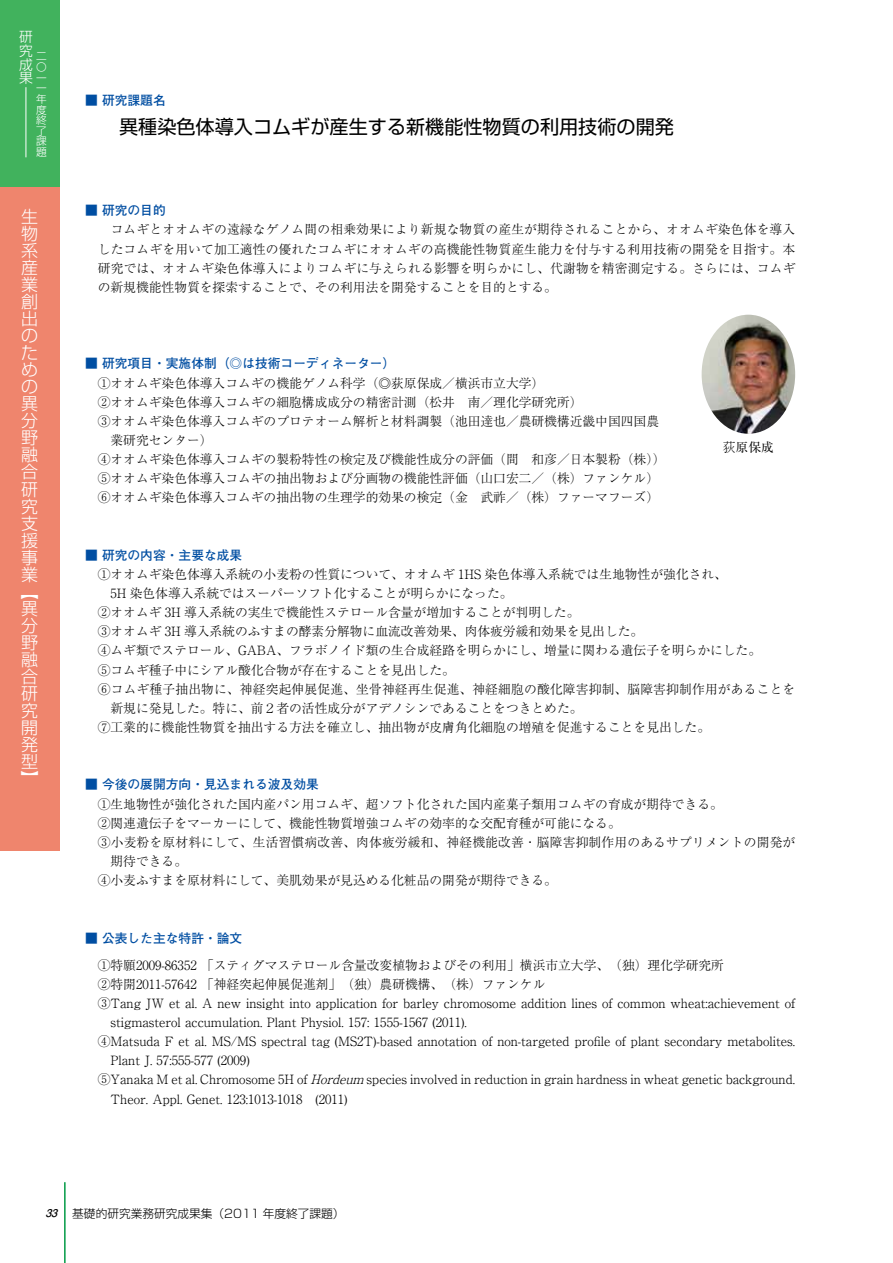
<style>
.page{position:relative;width:893px;height:1263px;background:#fff}
.page>*{position:absolute;margin:0;border:0;box-sizing:border-box;transform-origin:0 0}
.t1{font:19.2px "Shin Go Pro";color:#000}
.t2{font:300 16.95px/17px "Shin Go Pro";color:#fff;text-align:justify}
.t3{font:300 13.8px/13.8px "Shin Go Pro";color:#fff;text-align:justify}
.t4{font:300 12.75px/19.2px "Ryumin Pro";color:#000}
.t5{font:700 12.75px "Futo Go B101 Pro";color:#004ea2}
.t6{font:12.75px "Ryumin Pro";color:#000}
.t7{font:300 11.7px "Shin Go Pro";color:#000}
.t8{font:300 10.65px/10.6px "Shin Go Pro";color:#fff;text-align:justify}
.s1{font-family:"Adobe Ming Std";font-weight:300}
.s2{font-style:italic}
.s3{font-family:"Futo Go B101 Pro";font-weight:700;font-style:italic;font-size:10.65px}
</style>
<div class="page">
<div style="left:0;top:0;width:60px;height:187px;background:#41b25d"></div>
<hr style="left:26px;top:87px;width:1px;height:70px;background:#fff">
<hr style="left:64px;top:1182px;width:2px;height:81px;background:#094">
<img style="left:702px;top:315px;width:93px;height:119px">
<div style="left:0;top:187px;width:60px;height:663px;background:#ef856d"></div>
<p class="t3" style="left:19px;top:28px;width:15px">研究成果</p>
<p class="t8" style="left:36px;top:50px;width:12px">二〇一一年度終了課題</p>
<h2 class="t2" style="left:21px;top:206px;width:18px">生物系産業創出のための異分野融合研究支援事業【異分野融合研究開発型】</h2>
<p class="t5" style="left:85px;top:90px;width:82px">■ 研究課題名</p>
<h1 class="t1" style="left:119px;top:111px;width:556px">異種染色体導入コムギが産生する新機能性物質の利用技術の開発</h1>
<p class="t5" style="left:85px;top:200px;width:82px">■ 研究の目的</p>
<p class="t4" style="left:98px;top:219px;width:699px;text-align:justify">　コムギとオオムギの遠縁なゲノム間の相乗効果により新規な物質の産生が期待されることから、オオムギ染色体を導入したコムギを用いて加工適性の優れたコムギにオオムギの高機能性物質産生能力を付与する利用技術の開発を目指す。本研究では、オオムギ染色体導入によりコムギに与えられる影響を明らかにし、代謝物を精密測定する。さらには、コムギの新規機能性物質を探索することで、その利用法を開発することを目的とする。</p>
<p class="t5" style="left:85px;top:353px;width:312px">■ 研究項目・実施体制（◎は技術コーディネーター）</p>
<p class="t4" style="left:98px;top:372px;width:569px">①オオムギ染色体導入コムギの機能ゲノム科学（◎荻原保成／横浜市立大学）<br>②オオムギ染色体導入コムギの細胞構成成分の精密計測（松井　南／理化学研究所）<br>③オオムギ染色体導入コムギのプロテオーム解析と材料調製（池田達也／農研機構近畿中国四国農　業研究センター）<br>④オオムギ染色体導入コムギの製粉特性の検定及び機能性成分の評価（間　和彦／日本製粉（株））⑤オオムギ染色体導入コムギの抽出物および分画物の機能性評価（山口宏二／（株）ファンケル）⑥オオムギ染色体導入コムギの抽出物の生理学的効果の検定（金　武祚／（株）ファーマフーズ）</p>
<p class="t6" style="left:723px;top:438px;width:53px"><span class="s1">荻</span>原保成</p>
<p class="t5" style="left:85px;top:545px;width:159px">■ 研究の内容・主要な成果</p>
<p class="t4" style="left:98px;top:563px;width:631px">①オオムギ染色体導入系統の小麦粉の性質について、オオムギ 1HS 染色体導入系統では生地物性が強化され、</p>
<p class="t4" style="left:98px;top:583px;width:416px">　5H 染色体導入系統ではスーパーソフト化することが明らかになった。</p>
<p class="t4" style="left:98px;top:602px;width:483px">②オオムギ 3H 導入系統の実生で機能性ステロール含量が増加することが判明した。</p>
<p class="t4" style="left:98px;top:621px;width:547px">③オオムギ 3H 導入系統のふすまの酵素分解物に血流改善効果、肉体疲労緩和効果を見出した。</p>
<p class="t4" style="left:98px;top:640px;width:665px">④ムギ類でステロール、GABA、フラボノイド類の生合成経路を明らかにし、増量に関わる遺伝子を明らかにした。</p>
<p class="t4" style="left:98px;top:659px;width:359px">⑤コムギ種子中にシアル酸化合物が存在することを見出した。</p>
<p class="t4" style="left:98px;top:678px;width:699px">⑥コムギ種子抽出物に、神経突起伸展促進、坐骨神経再生促進、神経細胞の酸化障害抑制、脳障害抑制作用があることを</p>
<p class="t4" style="left:111px;top:697px;width:473px">新規に発見した。特に、前２者の活性成分がアデノシンであることをつきとめた。</p>
<p class="t4" style="left:98px;top:717px;width:614px">⑦工業的に機能性物質を抽出する方法を確立し、抽出物が皮膚角化細胞の増殖を促進することを見出した。</p>
<p class="t5" style="left:85px;top:774px;width:235px">■ 今後の展開方向・見込まれる波及効果</p>
<p class="t4" style="left:98px;top:793px;width:699px">①生地物性が強化された国内産パン用コムギ、超ソフト化された国内産菓子類用コムギの育成が期待できる。<br>②関連遺伝子をマーカーにして、機能性物質増強コムギの効率的な交配育種が可能になる。<br>③小麦粉を原材料にして、生活習慣病改善、肉体疲労緩和、神経機能改善・脳障害抑制作用のあるサプリメントの開発が　期待できる。<br>④小麦ふすまを原材料にして、美肌効果が見込める化粧品の開発が期待できる。</p>
<p class="t5" style="left:85px;top:927px;width:159px">■ 公表した主な特許・論文</p>
<p class="t4" style="left:98px;top:954px;width:628px">①特願2009-86352 「スティグマステロール含量改変植物およびその利用」横浜市立大学、（独）理化学研究所</p>
<p class="t4" style="left:98px;top:973px;width:449px">②特開2011-57642 「神経突起伸展促進剤」（独）農研機構、（株）ファンケル</p>
<p class="t4" style="left:98px;top:992px;width:699px">③Tang JW et al. A new insight into application for barley chromosome addition lines of common wheat:achievement of</p>
<p class="t4" style="left:111px;top:1011px;width:358px">stigmasterol accumulation. Plant Physiol. 157: 1555-1567 (2011).</p>
<p class="t4" style="left:98px;top:1031px;width:699px">④Matsuda F et al. MS/MS spectral tag (MS2T)-based annotation of non-targeted profile of plant secondary metabolites.</p>
<p class="t4" style="left:111px;top:1050px;width:141px">Plant J. 57:555-577 (2009)</p>
<p class="t4" style="left:98px;top:1069px;width:699px">⑤Yanaka M et al. Chromosome 5H of <span class="s2">Hordeum</span> species involved in reduction in grain hardness in wheat genetic background.</p>
<p class="t4" style="left:111px;top:1088px;width:238px">Theor. Appl. Genet. 123:1013-1018　(2011)</p>
<p class="t7" style="left:45px;top:1204px;width:301px"><span class="s3">33</span> 基礎的研究業務研究成果集（2011 年度終了課題）</p>
</div>
